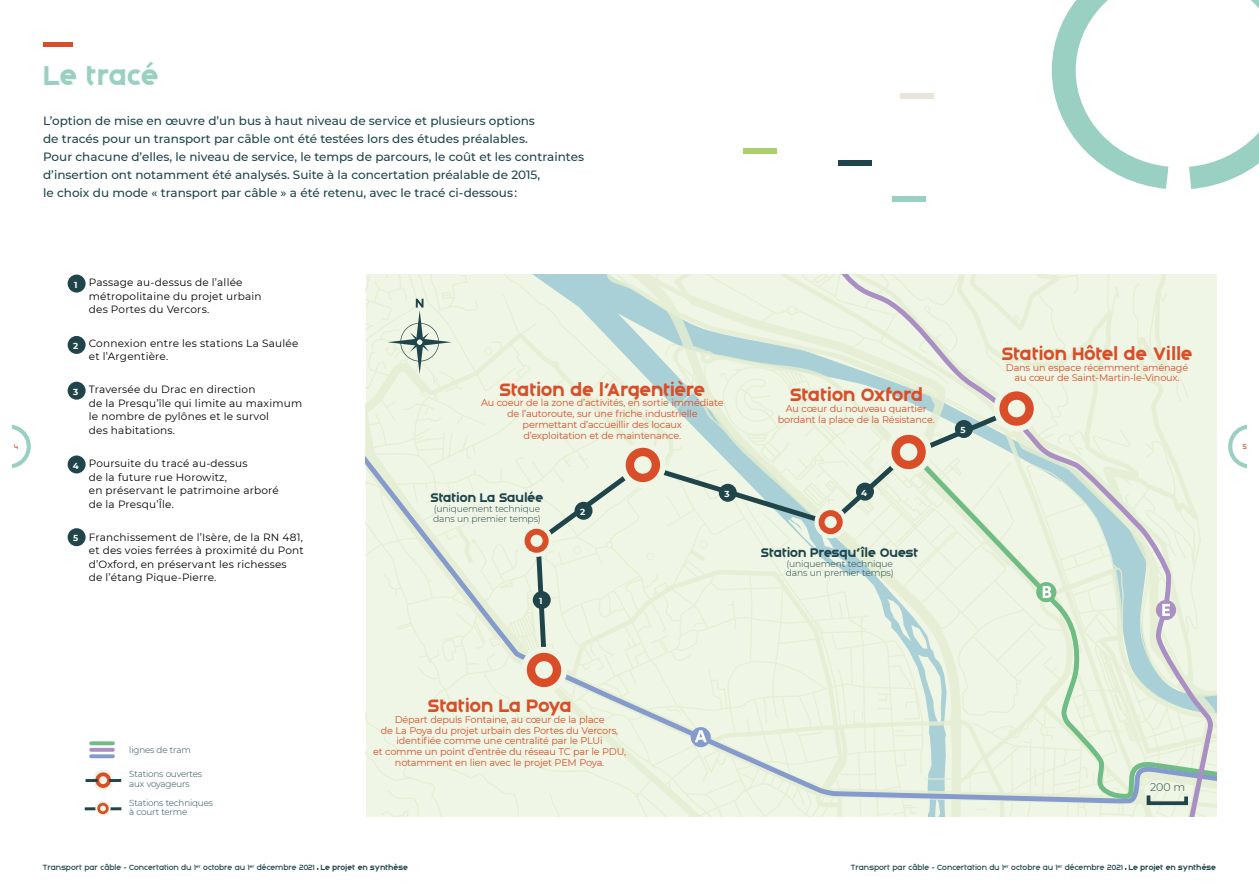
<style>
.page{position:relative;width:1259px;height:893px;background:#fff}
.page>*{position:absolute;margin:0;border:0;box-sizing:border-box;transform-origin:0 0}
.t1{font:800 27px "Adita";letter-spacing:-.1em;color:#99d0c2}
.t2{font:800 17.85px "Adita";letter-spacing:-.065em;color:#d94e28}
.t3{font:800 12.45px "Adita";letter-spacing:-.07em;color:#1f454a}
.t4{font:500 12px/18px "Montserrat";color:#1f454b}
.t5{font:300 11.1px "Montserrat";color:#1f454a}
.t6{font:10.5px/13.5px "Montserrat";letter-spacing:.02em;color:#000}
.t7{font:9.75px/10.8px "Montserrat";letter-spacing:-.02em;color:#d94e28;text-align:center}
.t8{font:300 9.15px/9.9px "Montserrat";letter-spacing:-.02em;color:#1f454a}
.t9{font:300 8.85px/9.3px "Montserrat";letter-spacing:-.02em;color:#1f454a}
.t10{font:700 8.7px "Montserrat";color:#fff}
.t11{font:300 7.5px "Adita";letter-spacing:-.05em;color:#1f454b}
.t12{font:300 6.75px "Adita";color:#d94e28}
.s1{font-weight:700;font-size:8.7px;color:#fff}
.s2{font-weight:700}
</style>
<div class="page">
<svg style="left:85px;top:741px;width:37px;height:50px"></svg>
<svg style="left:85px;top:801px;width:36px;height:15px"></svg>
<div style="left:97px;top:803px;width:12px;height:11px;border:3px solid #d94e28;border-radius:50%"></div>
<hr style="left:43px;top:43px;width:30px;height:4px;background:#d94e28">
<div style="left:892px;top:196px;width:33px;height:5px;background:#99d0c2"></div>
<div style="left:744px;top:148px;width:33px;height:5px;background:#adce6d"></div>
<div style="left:838px;top:161px;width:33px;height:5px;background:#1f454b"></div>
<div style="left:900px;top:94px;width:33px;height:5px;background:#eae3db"></div>
<svg style="left:1051px;top:0;width:208px;height:189px"></svg>
<svg style="left:1228px;top:425px;width:19px;height:43px"></svg>
<svg style="left:12px;top:425px;width:19px;height:43px"></svg>
<div style="left:68px;top:275px;width:18px;height:18px;background:#1f454b;border-radius:50%"></div>
<div style="left:68px;top:336px;width:18px;height:18px;background:#1f454b;border-radius:50%"></div>
<div style="left:68px;top:382px;width:18px;height:18px;background:#1f454b;border-radius:50%"></div>
<div style="left:68px;top:455px;width:18px;height:18px;background:#1f454b;border-radius:50%"></div>
<div style="left:68px;top:528px;width:18px;height:18px;background:#1f454b;border-radius:50%"></div>
<svg style="left:366px;top:275px;width:850px;height:542px;background:#e5eddd"></svg>
<h1 class="t1" style="left:43px;top:52px;width:119px">Le tracé</h1>
<p class="t4" style="left:43px;top:111px;width:542px">L’option de mise en œuvre d’un bus à haut niveau de service et plusieurs options<br>de tracés pour un transport par câble ont été testées lors des études préalables.<br>Pour chacune d’elles, le niveau de service, le temps de parcours, le coût et les contraintes d’insertion ont notamment été analysés. Suite à la concertation préalable de 2015,<br>le choix du mode « transport par câble » a été retenu, avec le tracé ci-dessous :</p>
<p class="t6" style="left:89px;top:275px;width:174px;text-indent:-15px"><sub>1</sub> Passage au-dessus de l’allée métropolitaine du projet urbain des Portes du Vercors.</p>
<p class="t6" style="left:89px;top:336px;width:211px;text-indent:-15px"><sub>2</sub> Connexion entre les stations La Saulée et l’Argentière.</p>
<p class="t6" style="left:89px;top:382px;width:215px;text-indent:-15px"><sub>3</sub> Traversée du Drac en direction<br>de la Presqu’île qui limite au maximum le nombre de pylônes et le survol<br>des habitations.</p>
<p class="t6" style="left:89px;top:456px;width:191px;text-indent:-16px"><sub>4</sub> Poursuite du tracé au-dessus<br>de la future rue Horowitz,<br>en préservant le patrimoine arboré de la Presqu’Île.</p>
<p class="t6" style="left:89px;top:530px;width:217px;text-indent:-15px"><span class="s1">5</span> Franchissement de l’Isère, de la RN 481, et des voies ferrées à proximité du Pont d’Oxford, en préservant les richesses<br>de l’étang Pique-Pierre.</p>
<h2 class="t2" style="left:1001px;top:338px;width:194px">Station Hôtel de Ville</h2>
<p class="t7" style="left:1006px;top:361px;width:184px">Dans un espace récemment aménagé au cœur de Saint-Martin-le-Vinoux.</p>
<h2 class="t2" style="left:499px;top:374px;width:209px">Station de l’Argentière</h2>
<p class="t7" style="left:481px;top:397px;width:244px">Au coeur de la zone d’activités, en sortie immédiate de l’autoroute, sur une friche industrielle permettant d’accueillir des locaux<br>d’exploitation et de maintenance.</p>
<h2 class="t2" style="left:789px;top:379px;width:135px">Station Oxford</h2>
<p class="t7" style="left:777px;top:403px;width:159px">Au cœur du nouveau quartier bordant la place de la Résistance.</p>
<p class="t10" style="left:960px;top:424px;width:7px">5</p>
<p class="t12" style="left:14px;top:441px;width:6px">4</p>
<p class="t12" style="left:1242px;top:441px;width:6px">5</p>
<p class="t10" style="left:724px;top:488px;width:7px">3</p>
<p class="t10" style="left:861px;top:486px;width:7px">4</p>
<p class="t3" style="left:430px;top:487px;width:115px">Station La Saulée</p>
<p class="t8" style="left:433px;top:503px;width:109px">(uniquement technique dans un premier temps)</p>
<p class="t10" style="left:580px;top:506px;width:7px">2</p>
<p class="t3" style="left:760px;top:542px;width:160px">Station Presqu’île Ouest</p>
<p class="t8" style="left:786px;top:558px;width:109px">(uniquement technique dans un premier temps)</p>
<p class="t9" style="left:129px;top:745px;width:63px">lignes de tram</p>
<p class="t9" style="left:129px;top:769px;width:74px">Stations ouvertes aux voyageurs</p>
<p class="t9" style="left:129px;top:798px;width:85px">Stations techniques à court terme</p>
<p class="t10" style="left:539px;top:595px;width:5px">1</p>
<h2 class="t2" style="left:427px;top:690px;width:146px">Station La Poya</h2>
<p class="t7" style="left:373px;top:713px;width:255px">Départ depuis Fontaine, au cœur de la place<br>de La Poya du projet urbain des Portes du Vercors, identifiée comme une centralité par le PLUi<br>et comme un point d’entrée du réseau TC par le PDU, notamment en lien avec le projet PEM Poya.</p>
<p class="t11" style="left:43px;top:861px;width:367px">Transport par câble - Concertation du 1<sup>er</sup> octobre au 1<sup>er</sup> décembre 2021 <span class="s2">Le projet en synthèse</span></p>
<p class="t5" style="left:1150px;top:779px;width:36px">200 m</p>
<p class="t11" style="left:850px;top:861px;width:367px">Transport par câble - Concertation du 1<sup>er</sup> octobre au 1<sup>er</sup> décembre 2021 <span class="s2">Le projet en synthèse</span></p>
</div>
